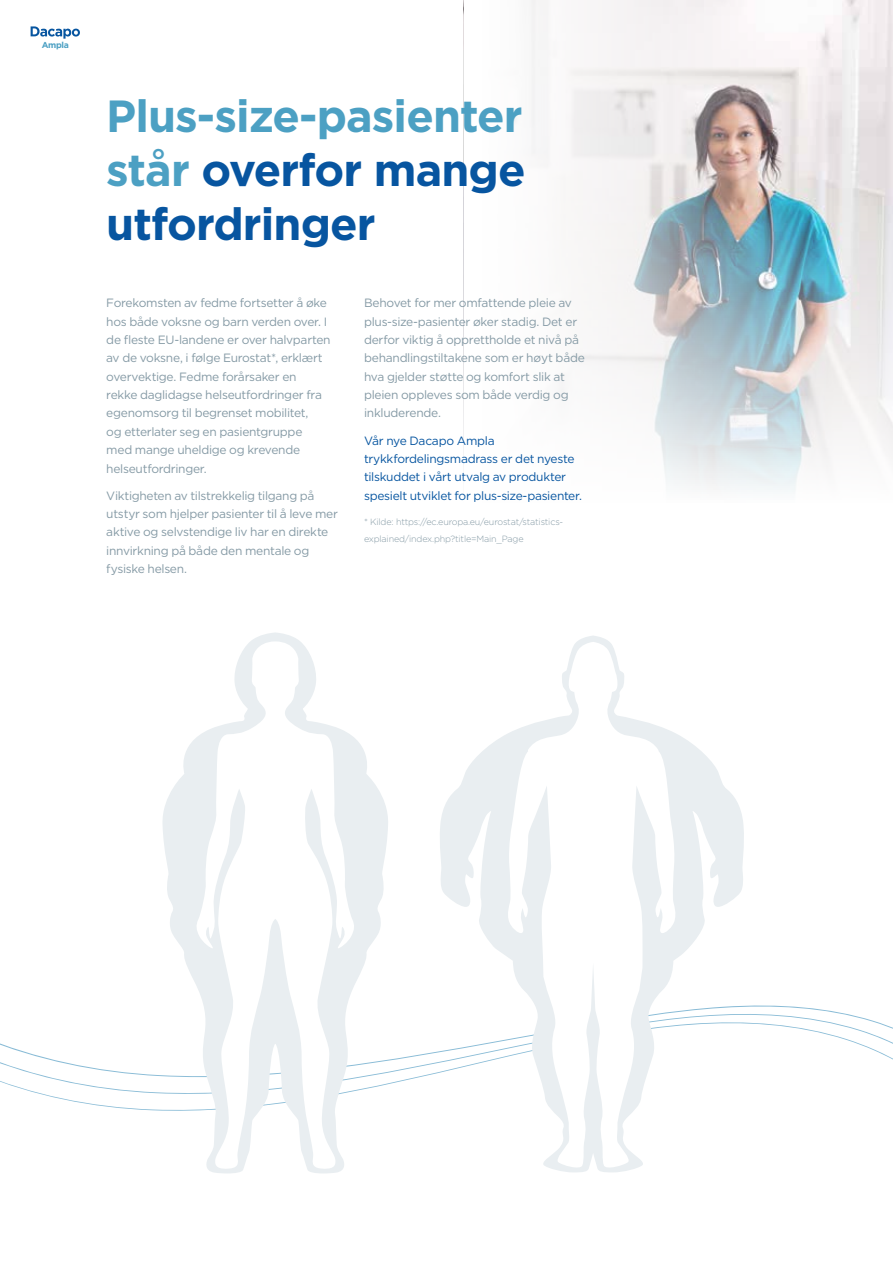
<style>
.page{position:relative;width:893px;height:1263px;background:#fff}
.page>*{position:absolute;margin:0;border:0;box-sizing:border-box;transform-origin:0 0}
.t1{font:700 45px/53.8px "Gotham";letter-spacing:-.02em;color:#0755a0;text-align:justify}
.t2{font:12px/18.3px "Gotham";letter-spacing:-.025em;color:#859aa5}
.t3{font:12px/18.3px "Gotham";letter-spacing:-.025em;color:#0755a0}
.t4{font:300 9px/16.8px "Gotham";letter-spacing:-.02em;color:#859aa5}
.t5{font:700 8.55px "Gotham";letter-spacing:-.04em;color:#4ca0c3}
.s1{color:#4ca0c3}
</style>
<div class="page">
<svg style="left:31px;top:26px;width:49px;height:13px"></svg>
<svg style="left:439px;top:636px;width:306px;height:536px"></svg>
<svg style="left:161px;top:632px;width:228px;height:541px"></svg>
<svg style="left:507px;top:642px;width:169px;height:528px"></svg>
<svg style="left:195px;top:641px;width:160px;height:528px"></svg>
<img style="left:842px;top:0;width:51px;height:455px">
<svg style="left:511px;top:0;width:331px;height:492px"></svg>
<p class="t5" style="left:42px;top:39px;width:29px">Ampla</p>
<h1 class="t1" style="left:106px;top:89px;width:421px"><span class="s1">Plus-size-pasienter står</span> overfor mange utfordringer</h1>
<p class="t2" style="left:106px;top:294px;width:226px">Forekomsten av fedme fortsetter å øke hos både voksne og barn verden over. I de fleste EU-landene er over halvparten av de voksne, i følge Eurostat*, erklært overvektige. Fedme forårsaker en rekke daglidagse helseutfordringer fra egenomsorg til begrenset mobilitet,<br>og etterlater seg en pasientgruppe med mange uheldige og krevende helseutfordringer.</p>
<p class="t2" style="left:106px;top:486px;width:233px">Viktigheten av tilstrekkelig tilgang på utstyr som hjelper pasienter til å leve mer aktive og selvstendige liv har en direkte innvirkning på både den mentale og fysiske helsen.</p>
<p class="t2" style="left:364px;top:294px;width:222px">Behovet for mer omfattende pleie av plus-size-pasienter øker stadig. Det er derfor viktig å opprettholde et nivå på behandlingstiltakene som er høyt både hva gjelder støtte og komfort slik at pleien oppleves som både verdig og inkluderende.</p>
<p class="t3" style="left:364px;top:431px;width:219px">Vår nye Dacapo Ampla trykkfordelingsmadrass er det nyeste tilskuddet i vårt utvalg av produkter spesielt utviklet for plus-size-pasienter.</p>
<p class="t4" style="left:364px;top:513px;width:201px">* Kilde: https://ec.europa.eu/eurostat/statistics&shy;explained/index.php?title=Main_Page</p>
</div>
